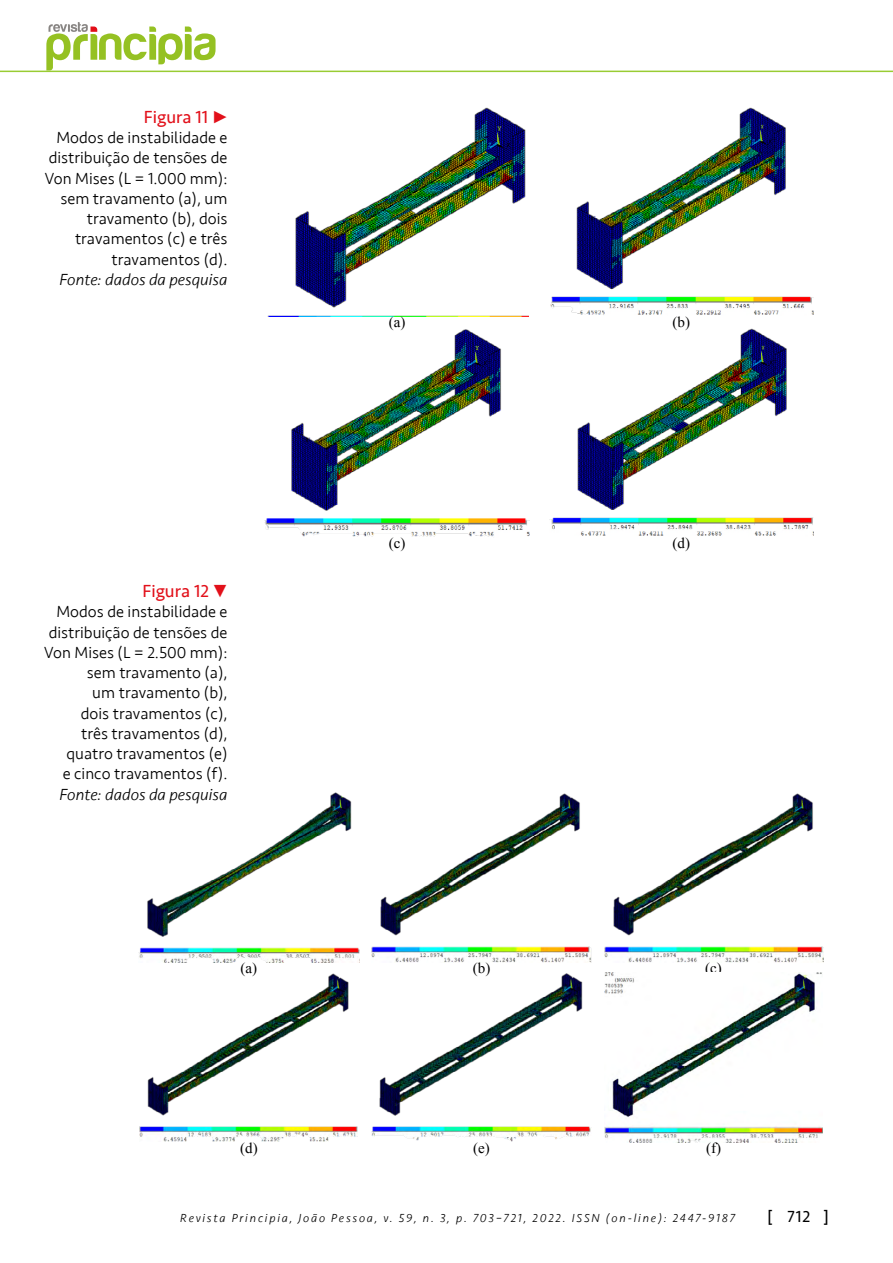
<style>
.page{position:relative;width:893px;height:1263px;background:#fff}
.page>*{position:absolute;margin:0;border:0;box-sizing:border-box;transform-origin:0 0}
.t1{font:18px "Seravek";color:#e2101a}
.t2{font:300 16.5px/20.2px "Seravek";color:#000;text-align:right}
.t3{font:italic 300 16.5px "Seravek";color:#000}
.t4{font:16.5px "Seravek";color:#000}
.t5{font:15px "Times New Roman";color:#000}
.t6{font:italic 300 12px "Seravek";letter-spacing:.15em;color:#000}
</style>
<div class="page">
<hr style="left:0;top:71px;width:893px;height:1px;background:#9c3">
<img style="left:267px;top:107px;width:262px;height:210px">
<img style="left:550px;top:107px;width:263px;height:208px">
<img style="left:265px;top:329px;width:264px;height:208px">
<img style="left:549px;top:328px;width:264px;height:208px">
<img style="left:139px;top:792px;width:220px;height:170px">
<img style="left:372px;top:793px;width:220px;height:169px">
<img style="left:604px;top:793px;width:219px;height:169px">
<img style="left:140px;top:973px;width:218px;height:168px">
<img style="left:372px;top:973px;width:219px;height:168px">
<img style="left:605px;top:973px;width:217px;height:170px">
<svg style="left:46px;top:22px;width:170px;height:49px"></svg>
<p class="t1" style="left:144px;top:103px;width:85px">Figura 11 •</p>
<p class="t2" style="left:45px;top:128px;width:184px">Modos de instabilidade e distribuição de tensões de<br>Von Mises (L = 1.000 mm): sem travamento (a), um travamento (b), dois travamentos (c) e três travamentos (d).</p>
<p class="t3" style="left:60px;top:270px;width:169px">Fonte: dados da pesquisa</p>
<p class="t5" style="left:389px;top:312px;width:18px">(a)</p>
<p class="t5" style="left:673px;top:312px;width:19px">(b)</p>
<p class="t1" style="left:143px;top:577px;width:86px">Figura 12 •</p>
<p class="t2" style="left:44px;top:602px;width:185px">Modos de instabilidade e distribuição de tensões de<br>Von Mises (L = 2.500 mm): sem travamento (a),<br>um travamento (b),<br>dois travamentos (c),<br>três travamentos (d), quatro travamentos (e)<br>e cinco travamentos (f).</p>
<p class="t3" style="left:60px;top:784px;width:169px">Fonte: dados da pesquisa</p>
<p class="t5" style="left:389px;top:533px;width:18px">(c)</p>
<p class="t5" style="left:673px;top:533px;width:19px">(d)</p>
<p class="t5" style="left:241px;top:958px;width:18px">(a)</p>
<p class="t5" style="left:473px;top:958px;width:19px">(b)</p>
<p class="t5" style="left:705px;top:958px;width:18px">(c)</p>
<p class="t5" style="left:240px;top:1138px;width:19px">(d)</p>
<p class="t5" style="left:473px;top:1138px;width:18px">(e)</p>
<p class="t5" style="left:706px;top:1138px;width:16px">(f)</p>
<p class="t6" style="left:180px;top:1211px;width:556px">Revista Principia, João Pessoa, v. 59, n. 3, p. 703–721, 2022. ISSN (on-line): 2447-9187</p>
<p class="t4" style="left:767px;top:1204px;width:64px">[ 712 ]</p>
</div>
